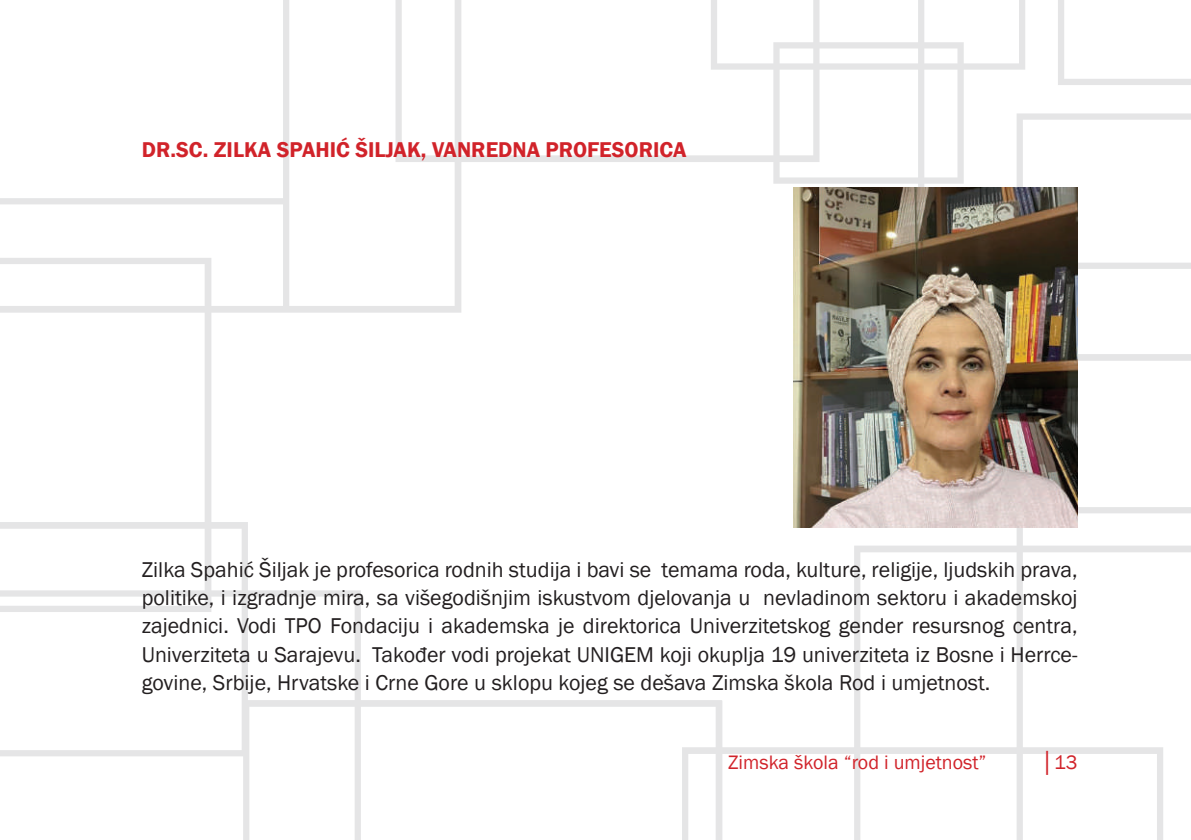
<style>
.page{position:relative;width:1191px;height:840px;background:#fff}
.page>*{position:absolute;margin:0;border:0;box-sizing:border-box;transform-origin:0 0}
.t1{font:22px/28px "Franklin Gothic";color:#231f20;text-align:justify}
.t2{font:600 22px "Franklin Gothic";color:#d1232a}
.t3{font:20px "Franklin Gothic";color:#d1232a}
</style>
<div class="page">
<img style="left:0;top:0;width:1191px;height:839px">
<img style="left:794px;top:187px;width:283px;height:340px">
<p class="t2" style="left:142px;top:136px;width:546px">DR.SC. ZILKA SPAHIĆ ŠILJAK, VANREDNA PROFESORICA</p>
<p class="t1" style="left:142px;top:556px;width:937px">Zilka Spahić Šiljak je profesorica rodnih studija i bavi se temama roda, kulture, religije, ljudskih prava, politike, i izgradnje mira, sa višegodišnjim iskustvom djelovanja u nevladinom sektoru i akademskoj zajednici. Vodi TPO Fondaciju i akademska je direktorica Univerzitetskog gender resursnog centra, Univerziteta u Sarajevu. Također vodi projekat UNIGEM koji okuplja 19 univerziteta iz Bosne i Herrce&shy;govine, Srbije, Hrvatske i Crne Gore u sklopu kojeg se dešava Zimska škola Rod i umjetnost.</p>
<p class="t3" style="left:728px;top:749px;width:260px">Zimska škola “rod i umjetnost”</p>
<p class="t3" style="left:1040px;top:749px;width:39px">│13</p>
</div>
